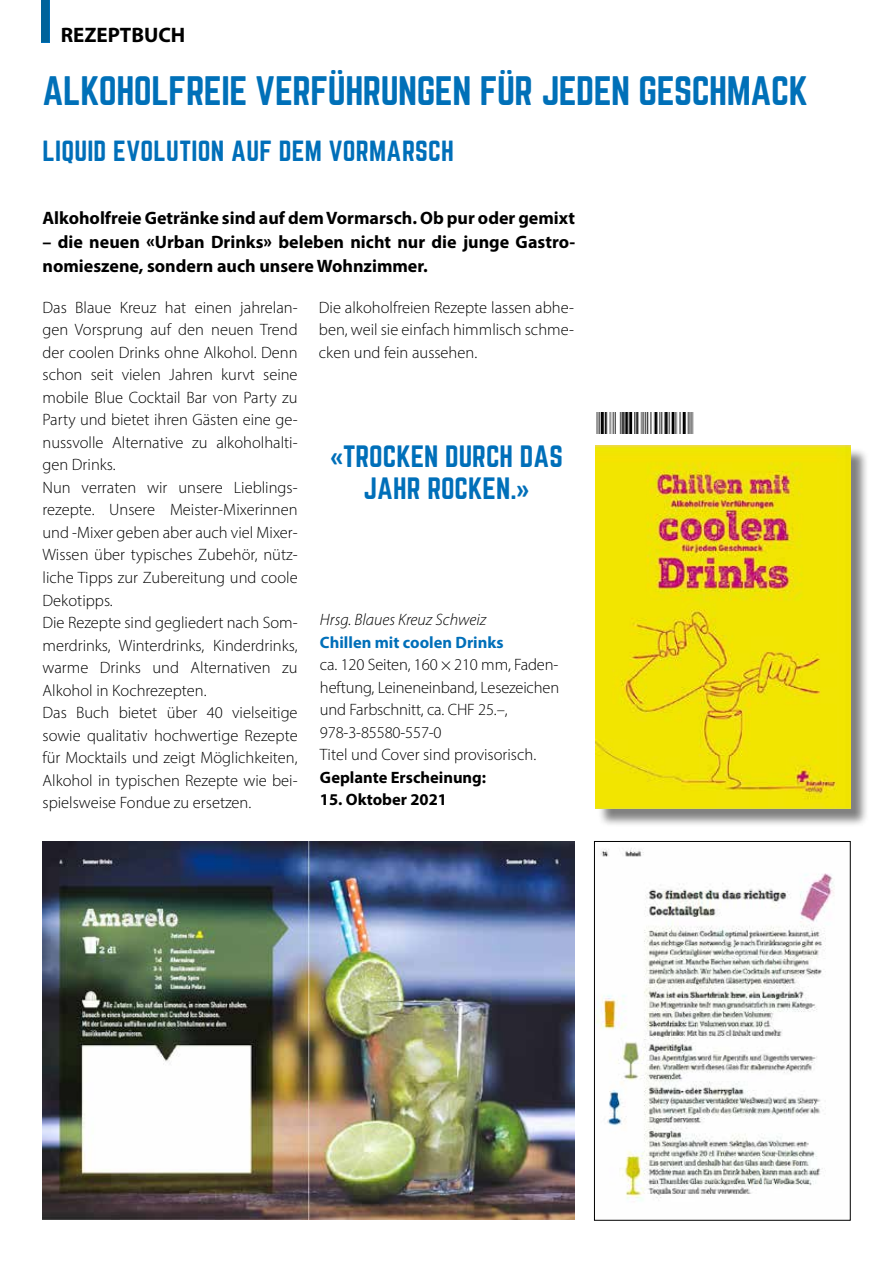
<style>
.page{position:relative;width:893px;height:1263px;background:#fff}
.page>*{position:absolute;margin:0;border:0;box-sizing:border-box;transform-origin:0 0}
.t1{font:36px "Norwester BK";letter-spacing:-.015em;color:#0070b8}
.t2{font:27px/32.4px "Norwester BK";color:#006fb9;text-align:center}
.t3{font:25.5px "Norwester BK";letter-spacing:.01em;color:#006fb9}
.t4{font:700 21px "Myriad Pro";color:#000}
.t5{font:700 18px/24px "Myriad Pro";color:#000}
.t6{font:300 16.5px/22.5px "Myriad Pro";color:#000}
.t7{font:700 16.5px "Myriad Pro";color:#000}
.t8{font:italic 300 16.5px "Myriad Pro";color:#000}
.t9{font:700 16.5px "Myriad Pro";color:#006fb9}
.s1{font-family:"Norwester BK";font-weight:400}
</style>
<div class="page">
<div style="left:41px;top:0;width:9px;height:42px;background:#006fb9"></div>
<div style="left:41px;top:0;width:8px;height:42px;background:#00639a"></div>
<div style="left:598px;top:448px;width:271px;height:379px;background:#000;opacity:.5"></div>
<img style="left:595px;top:445px;width:255px;height:364px">
<img style="left:42px;top:842px;width:532px;height:378px">
<img style="left:596px;top:848px;width:239px;height:353px">
<div style="left:594px;top:841px;width:256px;height:379px;border:1px solid #000"></div>
<img style="left:596px;top:412px;width:98px;height:22px">
<p class="t4" style="left:61px;top:21px;width:126px">REZEPTBUCH</p>
<h1 class="t1" style="left:43px;top:68px;width:767px">ALKOHOLFREIE VERFÜHRUNGEN FÜR JEDEN GESCHMACK</h1>
<h3 class="t3" style="left:43px;top:134px;width:413px">LIQUID EVOLUTION AUF DEM VORMARSCH</h3>
<p class="t5" style="left:43px;top:205px;width:534px">Alkoholfreie Getränke sind auf dem Vormarsch. Ob pur oder gemixt</p>
<p class="t5" style="left:43px;top:229px;width:534px">– die neuen <span class="s1">«</span>Urban Drinks<span class="s1">»</span> beleben nicht nur die junge Gastro&shy;nomieszene, sondern auch unsere Wohnzimmer.</p>
<p class="t6" style="left:43px;top:296px;width:257px">Das Blaue Kreuz hat einen jahrelan&shy;gen Vorsprung auf den neuen Trend der coolen Drinks ohne Alkohol. Denn schon seit vielen Jahren kurvt seine mobile Blue Cocktail Bar von Party zu Party und bietet ihren Gästen eine ge&shy;nussvolle Alternative zu alkoholhalti&shy;gen Drinks.<br>Nun verraten wir unsere Lieblings&shy;rezepte. Unsere Meister-Mixerinnen und -Mixer geben aber auch viel Mixer-Wissen über typisches Zubehör, nütz&shy;liche Tipps zur Zubereitung und coole Dekotipps.<br>Die Rezepte sind gegliedert nach Som&shy;merdrinks, Winterdrinks, Kinderdrinks, warme Drinks und Alternativen zu Alkohol in Kochrezepten.<br>Das Buch bietet über 40 vielseitige sowie qualitativ hochwertige Rezepte für Mocktails und zeigt Möglichkeiten, Alkohol in typischen Rezepte wie bei&shy;spielsweise Fondue zu ersetzen.</p>
<p class="t6" style="left:319px;top:296px;width:257px;text-align:justify">Die alkoholfreien Rezepte lassen abhe&shy;ben, weil sie einfach himmlisch schme&shy;cken und fein aussehen.</p>
<h2 class="t2" style="left:330px;top:439px;width:234px">«TROCKEN DURCH DAS<br>JAHR ROCKEN.»</h2>
<p class="t8" style="left:320px;top:610px;width:168px">Hrsg. Blaues Kreuz Schweiz</p>
<p class="t9" style="left:320px;top:631px;width:185px">Chillen mit coolen Drinks</p>
<p class="t6" style="left:320px;top:653px;width:241px">ca. 120 Seiten, 160 × 210 mm, Faden&shy;heftung, Leineneinband, Lesezeichen und Farbschnitt, ca. CHF 25.–,<br>978-3-85580-557-0<br>Titel und Cover sind provisorisch.</p>
<p class="t7" style="left:320px;top:766px;width:168px">Geplante Erscheinung:</p>
<p class="t7" style="left:320px;top:789px;width:129px">15. Oktober 2021</p>
</div>
